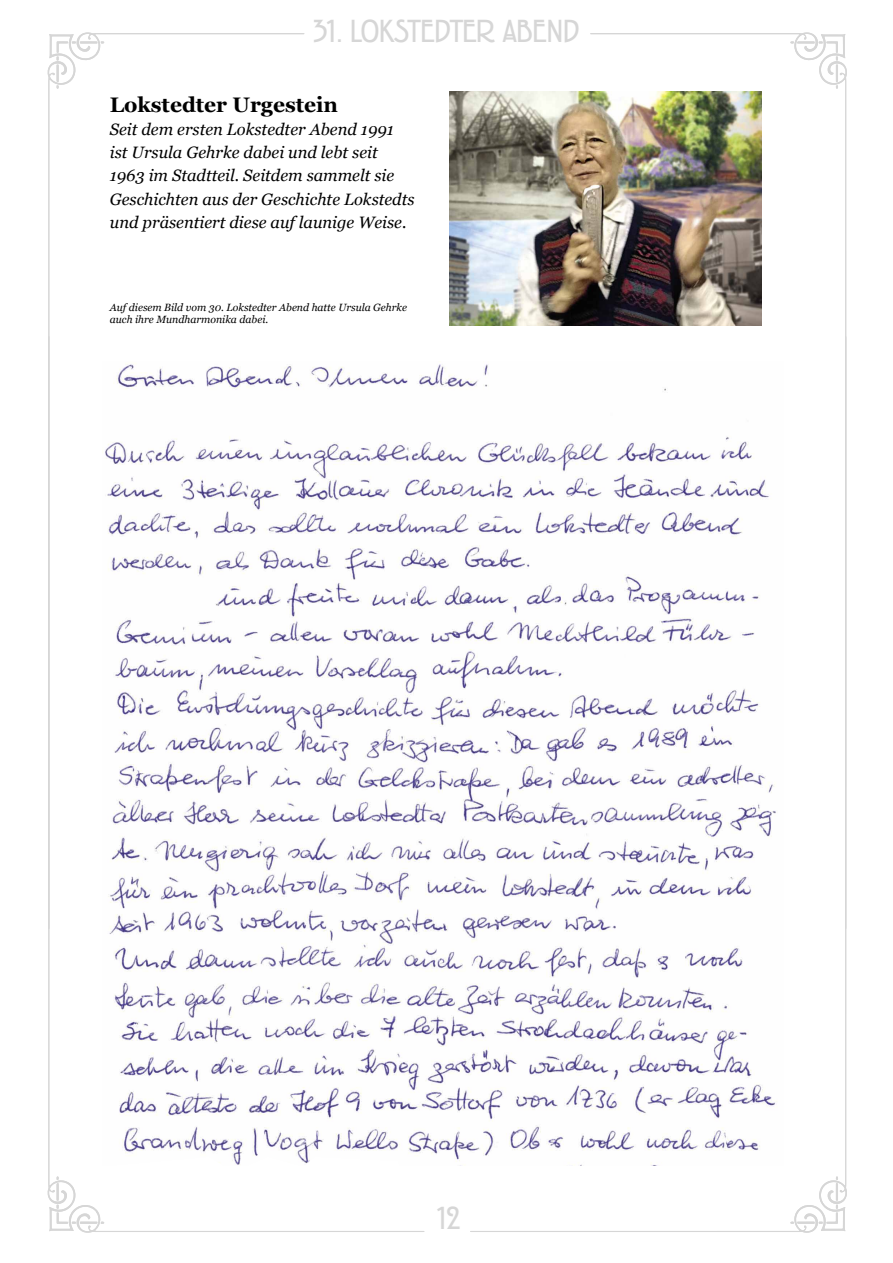
<style>
.page{position:relative;width:893px;height:1263px;background:#fff}
.page>*{position:absolute;margin:0;border:0;box-sizing:border-box;transform-origin:0 0}
.t1{font:700 33.3px "Rennie Mackintosh ITC";letter-spacing:-.02em;color:#d6d6d6}
.t2{font:700 21px "Georgia";color:#000}
.t3{font:italic 16.5px/23.2px "Georgia";color:#000}
.t4{font:italic 10.5px/12px "Georgia";color:#000}
</style>
<div class="page">
<svg style="left:57px;top:1176px;width:47px;height:48px"></svg>
<svg style="left:790px;top:1176px;width:48px;height:48px"></svg>
<svg style="left:47px;top:32px;width:257px;height:897px"></svg>
<svg style="left:57px;top:41px;width:47px;height:48px"></svg>
<svg style="left:590px;top:32px;width:257px;height:897px"></svg>
<svg style="left:790px;top:41px;width:48px;height:48px"></svg>
<img style="left:449px;top:91px;width:313px;height:235px">
<img style="left:103px;top:361px;width:680px;height:804px">
<svg style="left:115px;top:1157px;width:292px;height:8px"></svg>
<h1 class="t1" style="left:314px;top:14px;width:267px">31. LOKSTEDTER ABEND</h1>
<p class="t2" style="left:110px;top:88px;width:230px">Lokstedter Urgestein</p>
<p class="t3" style="left:110px;top:117px;width:306px">Seit dem ersten Lokstedter Abend 1991 ist Ursula Gehrke dabei und lebt seit 1963 im Stadtteil. Seitdem sammelt sie Geschichten aus der Geschichte Lokstedts und präsentiert diese auf launige Weise.</p>
<p class="t4" style="left:110px;top:301px;width:299px">Auf diesem Bild vom 30. Lokstedter Abend hatte Ursula Gehrke auch ihre Mundharmonika dabei.</p>
<h1 class="t1" style="left:438px;top:1201px;width:24px">12</h1>
</div>
